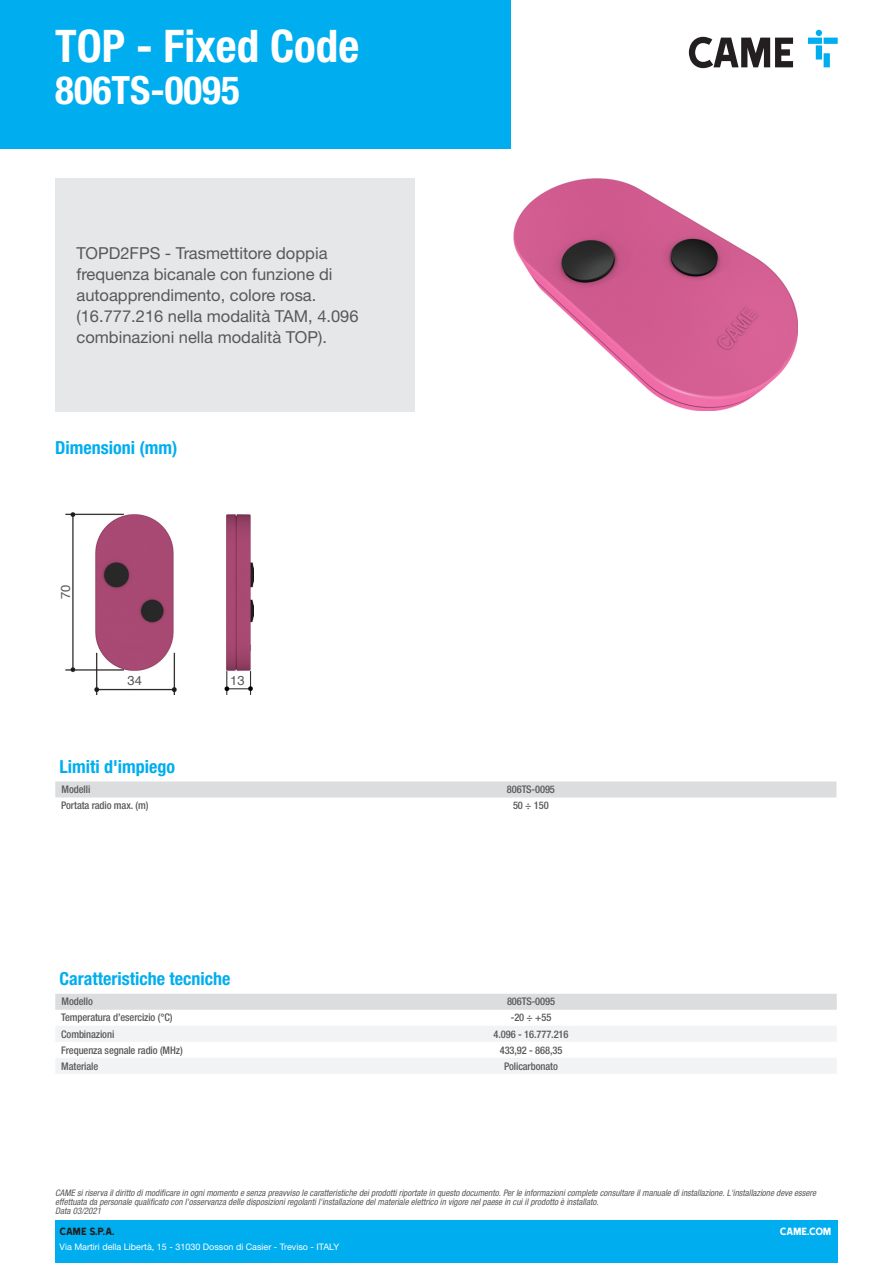
<style>
.page{position:relative;width:893px;height:1263px;background:#fff}
.page>*{position:absolute;margin:0;border:0;box-sizing:border-box;transform-origin:0 0}
.Name{font:700 condensed 45px "Helvetica Neue LTW1 G";color:#fff}
.t1{font:700 condensed 39px "Helvetica Neue LTW1 G";color:#fff}
.t2{font:700 condensed 18px "Helvetica Neue LTW1 G";color:#00aeef}
.Description{font:16.5px/21px "Helvetica Neue LTW1 G";color:#57585a}
.t3{font:12.9px "Helvetica";color:#58595b}
.t4{font:12px "Came Type";color:#231f20}
.t5{font:12px "Came Type";letter-spacing:-.025em;color:#fff}
.Feature{font:500 condensed 10.5px "Helvetica Neue LTW1 G";letter-spacing:-.01em;color:#57585a}
.Data{font:500 condensed 10.5px "Helvetica Neue LTW1 G";letter-spacing:-.01em;color:#57585a}
.t6{font:italic condensed 9px/9px "Helvetica Neue LTW1 G";color:#57585a}
.t7{font:9px "Helvetica Neue LTW1 G";color:#fff}
</style>
<div class="page">
<div style="left:55px;top:1220px;width:783px;height:43px;background:#00aeef"></div>
<div style="left:0;top:0;width:510px;height:149px;background:#00aeef"></div>
<svg style="left:689px;top:37px;width:104px;height:31px"></svg>
<svg style="left:808px;top:30px;width:30px;height:37px"></svg>
<div style="left:55px;top:178px;width:360px;height:233px;background:#e6e7e9"></div>
<img style="left:513px;top:178px;width:284px;height:233px">
<div style="left:55px;top:781px;width:781px;height:16px;background:#dcdddf"></div>
<div style="left:55px;top:994px;width:782px;height:16px;background:#dcdddf"></div>
<svg style="left:56px;top:1026px;width:781px;height:47px"></svg>
<img style="left:65px;top:512px;width:188px;height:182px">
<div style="left:127px;top:672px;width:15px;height:14px;background:#fff"></div>
<div style="left:230px;top:672px;width:15px;height:14px;background:#fff"></div>
<div style="left:57px;top:585px;width:15px;height:15px;background:#fff"></div>
<p class="Name" style="left:55px;top:19px;width:305px">TOP - Fixed Code</p>
<p class="t1" style="left:55px;top:67px;width:186px">806TS-0095</p>
<p class="Description" style="left:77px;top:242px;width:258px">TOPD2FPS - Trasmettitore doppia frequenza bicanale con funzione di autoapprendimento, colore rosa.</p>
<p class="Description" style="left:77px;top:305px;width:284px">(16.777.216 nella modalità TAM, 4.096 combinazioni nella modalità TOP).</p>
<p class="t2" style="left:55px;top:437px;width:124px">Dimensioni (mm)</p>
<p class="t3" style="left:56px;top:599px;width:16px;rotate:-90deg">70</p>
<p class="t3" style="left:128px;top:670px;width:16px">34</p>
<p class="t3" style="left:230px;top:670px;width:16px">13</p>
<p class="t2" style="left:60px;top:756px;width:117px">Limiti d'impiego</p>
<p class="Feature" style="left:62px;top:783px;width:30px">Modelli</p>
<p class="Feature" style="left:507px;top:783px;width:50px">806TS-0095</p>
<p class="Feature" style="left:61px;top:799px;width:89px">Portata radio max. (m)</p>
<p class="Data" style="left:513px;top:799px;width:37px">50 ÷ 150</p>
<p class="t2" style="left:60px;top:968px;width:172px">Caratteristiche tecniche</p>
<p class="Feature" style="left:62px;top:995px;width:33px">Modello</p>
<p class="Feature" style="left:507px;top:995px;width:50px">806TS-0095</p>
<p class="Feature" style="left:61px;top:1011px;width:113px">Temperatura d’esercizio (°C)</p>
<p class="Data" style="left:511px;top:1011px;width:42px">-20 ÷ +55</p>
<p class="Feature" style="left:61px;top:1027px;width:55px">Combinazioni</p>
<p class="Data" style="left:494px;top:1027px;width:76px">4.096 - 16.777.216</p>
<p class="Feature" style="left:61px;top:1043px;width:123px">Frequenza segnale radio (MHz)</p>
<p class="Data" style="left:500px;top:1043px;width:64px">433,92 - 868,35</p>
<p class="Feature" style="left:61px;top:1059px;width:39px">Materiale</p>
<p class="Data" style="left:504px;top:1059px;width:55px">Policarbonato</p>
<p class="t6" style="left:55px;top:1189px;width:762px">CAME si riserva il diritto di modificare in ogni momento e senza preavviso le caratteristiche dei prodotti riportate in questo documento. Per le informazioni complete consultare il manuale di installazione. L'installazione deve essere effettuata da personale qualificato con l'osservanza delle disposizioni regolanti l'installazione del materiale elettrico in vigore nel paese in cui il prodotto è installato.<br>Data 03/2021</p>
<h3 class="t4" style="left:60px;top:1225px;width:57px">CAME S.P.A.</h3>
<p class="t7" style="left:60px;top:1241px;width:281px">Via Martiri della Libertà, 15 - 31030 Dosson di Casier - Treviso - ITALY</p>
<h3 class="t5" style="left:780px;top:1225px;width:53px">CAME.COM</h3>
</div>
